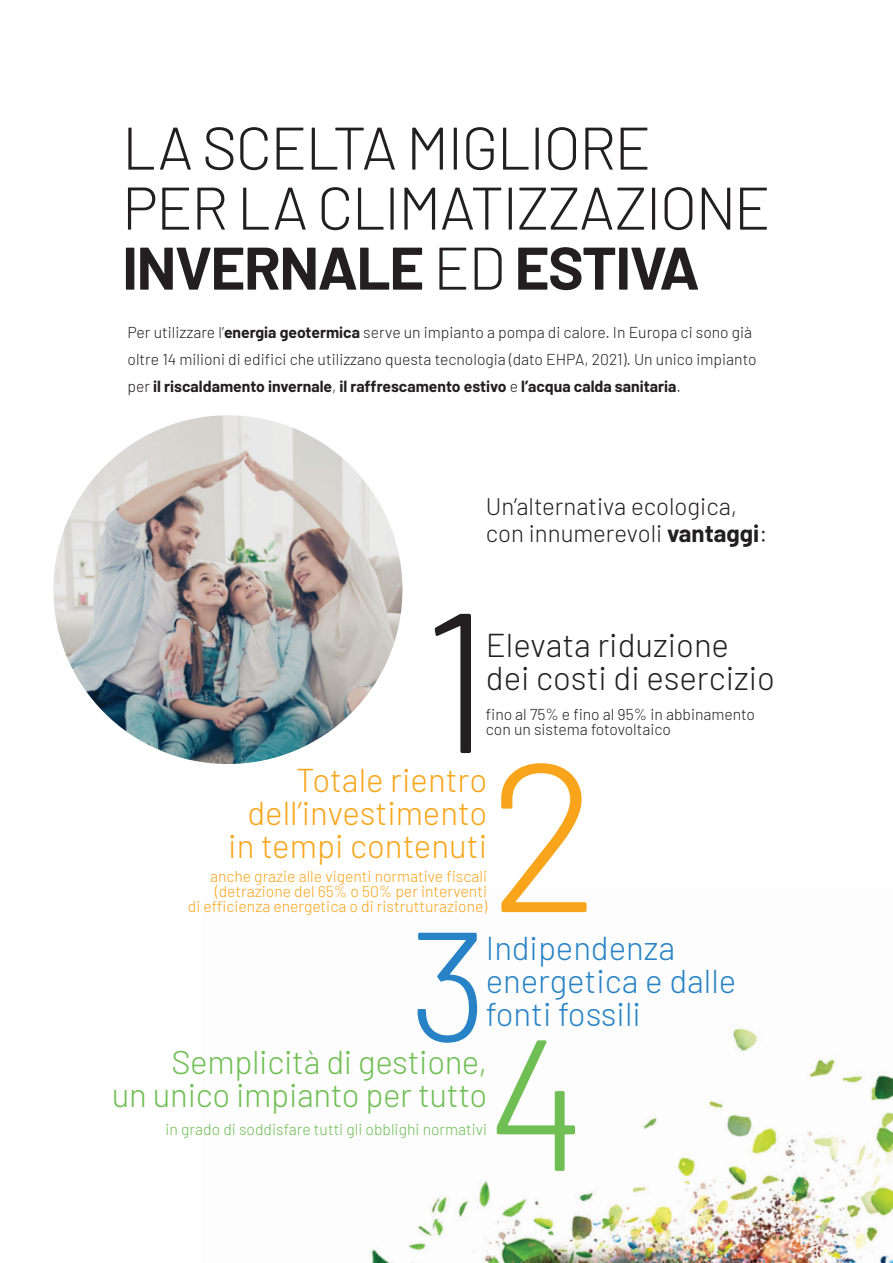
<style>
.page{position:relative;width:893px;height:1263px;background:#fff}
.page>*{position:absolute;margin:0;border:0;box-sizing:border-box;transform-origin:0 0}
.t1{font:300 210.3px "Barlow";color:#f9a51b}
.t2{font:300 198.9px "Barlow";color:#231f20}
.t3{font:300 186.45px "Barlow";color:#6fbf54}
.t4{font:300 155.4px "Barlow";color:#2783c5}
.t5{font:300 60px/60px "Barlow";letter-spacing:-.025em;color:#231f20}
.t6{font:300 33px/33px "Barlow";color:#f9a51b;text-align:right}
.t7{font:300 33px "Barlow";letter-spacing:-.01em;color:#6fbf54}
.t8{font:300 33px/33px "Barlow";color:#2783c5}
.t9{font:300 33px/33px "Barlow";color:#231f20}
.t10{font:300 24px "Barlow";color:#231f20}
.t11{font:300 15.75px/27px "Barlow";color:#231f20}
.t12{font:300 15.75px/15px "Barlow";color:#f9a51b;text-align:center}
.t13{font:300 15.75px "Barlow";color:#6fbf54}
.s1{font-weight:700}
</style>
<div class="page">
<img style="left:370px;top:1028px;width:523px;height:235px">
<img style="left:53px;top:415px;width:349px;height:349px;border-radius:174px">
<p class="t5" style="left:122px;top:114px;width:530px">LA SCELTA MIGLIORE</p>
<p class="t5" style="left:122px;top:174px;width:650px">PER LA CLIMATIZZAZIONE<br><span class="s1">INVERNALE</span> ED <span class="s1">ESTIVA</span></p>
<p class="t11" style="left:128px;top:318px;width:630px">Per utilizzare l’<span class="s1">energia geotermica</span> serve un impianto a pompa di calore. In Europa ci sono già oltre 14 milioni di edifici che utilizzano questa tecnologia (dato EHPA, 2021). Un unico impianto per <span class="s1">il riscaldamento invernale</span>, <span class="s1">il raffrescamento estivo</span> e <span class="s1">l’acqua calda sanitaria</span>.</p>
<p class="t10" style="left:486px;top:489px;width:253px">Un’alternativa ecologica,</p>
<p class="t10" style="left:486px;top:516px;width:283px">con innumerevoli <span class="s1">vantaggi</span>:</p>
<p class="t2" style="left:422px;top:539px;width:71px">1</p>
<p class="t9" style="left:486px;top:627px;width:291px">Elevata riduzione dei costi di esercizio</p>
<p class="t11" style="left:486px;top:705px;width:271px;line-height:15px">fino al 75% e fino al 95% in abbinamento con un sistema fotovoltaico</p>
<p class="t6" style="left:247px;top:761px;width:241px">Totale rientro dell’investimento</p>
<p class="t6" style="left:228px;top:827px;width:260px">in tempi contenuti</p>
<p class="t12" style="left:210px;top:868px;width:279px">anche grazie alle vigenti normative fiscali (detrazione del 65% o 50% per interventi</p>
<p class="t12" style="left:188px;top:898px;width:301px">di efficienza energetica o di ristrutturazione)</p>
<p class="t1" style="left:488px;top:685px;width:113px">2</p>
<p class="t4" style="left:409px;top:874px;width:81px">3</p>
<p class="t8" style="left:486px;top:929px;width:252px">Indipendenza energetica e dalle fonti fossili</p>
<p class="t3" style="left:487px;top:970px;width:102px">4</p>
<p class="t7" style="left:171px;top:1039px;width:317px">Semplicità di gestione,</p>
<p class="t7" style="left:112px;top:1072px;width:377px">un unico impianto per tutto</p>
<p class="t13" style="left:166px;top:1118px;width:323px">in grado di soddisfare tutti gli obblighi normativi</p>
</div>
